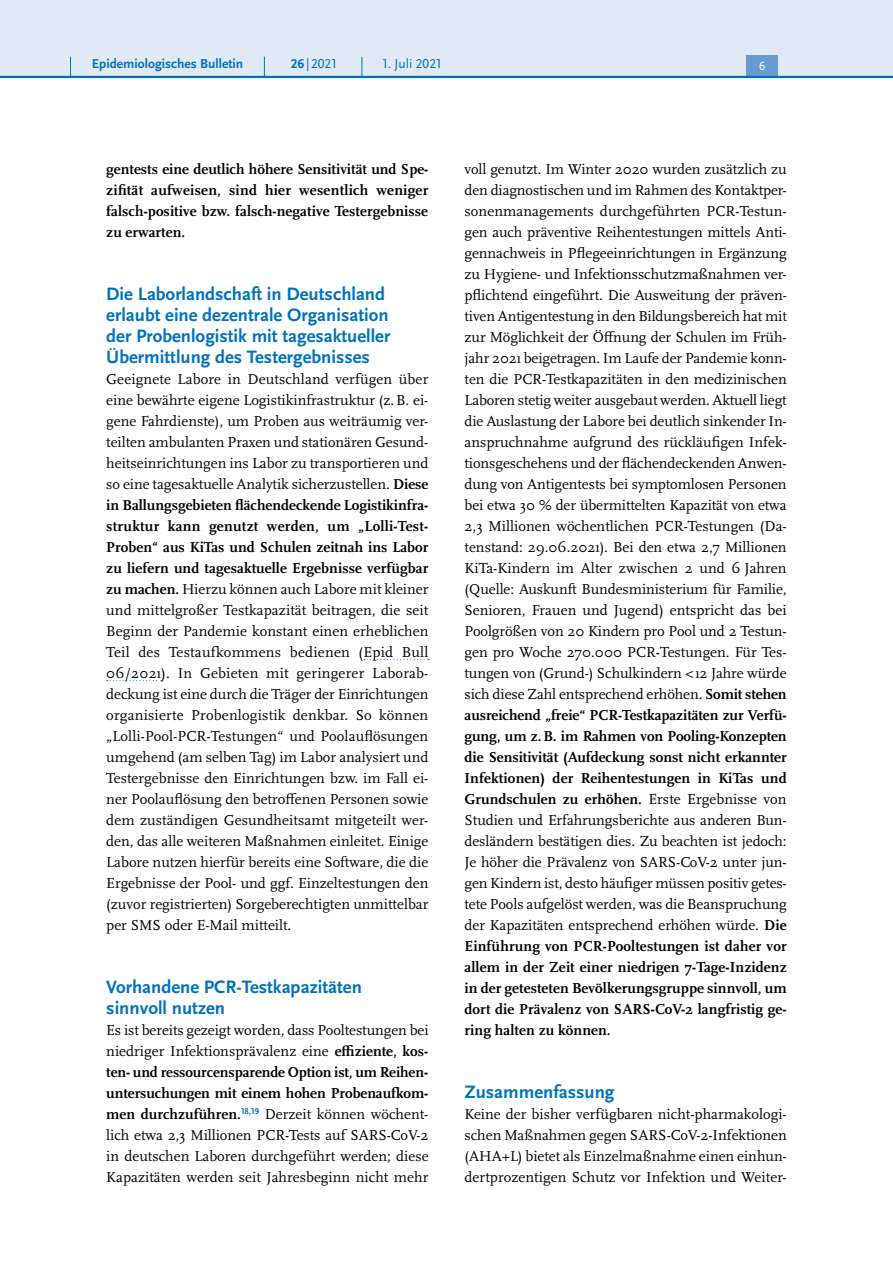
<style>
.page{position:relative;width:893px;height:1263px;background:#fff}
.page>*{position:absolute;margin:0;border:0;box-sizing:border-box;transform-origin:0 0}
.t1{font:700 18.75px/21px "Scala Sans Pro";color:#0072bc}
.P_-_Fließtext{font:15px/21px "Scala Pro";color:#000;text-align:justify}
.P_-_Fließtext-2{font:700 15px/21px "Scala Pro";letter-spacing:.005em;color:#000;text-align:justify}
.t2{font:700 13.5px "Scala Sans Pro";color:#0072bc}
.t3{font:13.5px "Scala Sans Pro";color:#0072bc}
.t4{font:12.45px "Scala Sans Pro";color:#fff}
.s1{font-weight:700}
</style>
<div class="page">
<svg style="left:364px;top:659px;width:65px;height:1px"></svg>
<svg style="left:107px;top:680px;width:55px;height:1px"></svg>
<div style="left:0;top:0;width:893px;height:77px;background:#e1e8f6"></div>
<div style="left:746px;top:55px;width:32px;height:21px;background:#679bd2"></div>
<hr style="left:0;top:76px;width:893px;height:2px;background:#0072bc">
<svg style="left:70px;top:57px;width:1px;height:19px"></svg>
<svg style="left:264px;top:57px;width:1px;height:19px"></svg>
<svg style="left:362px;top:57px;width:1px;height:19px"></svg>
<p class="t2" style="left:92px;top:55px;width:153px">Epidemiologisches Bulletin</p>
<p class="t3" style="left:291px;top:55px;width:47px"><span class="s1">26</span>|2021</p>
<p class="t3" style="left:383px;top:55px;width:60px">1. Juli 2021</p>
<p class="t4" style="left:759px;top:59px;width:8px">6</p>
<p class="P_-_Fließtext-2" style="left:106px;top:158px;width:324px">gentests eine deutlich höhere Sensitivität und Spe&shy;zifität aufweisen, sind hier wesentlich weniger falsch-positive bzw. falsch-negative Testergebnisse zu erwarten.</p>
<h3 class="t1" style="left:106px;top:283px;width:286px">Die Laborlandschaft in Deutschland erlaubt eine dezentrale Organisation der Probenlogistik mit tagesaktueller Übermittlung des Testergebnisses</h3>
<p class="P_-_Fließtext" style="left:106px;top:368px;width:324px">Geeignete Labore in Deutschland verfügen über eine bewährte eigene Logistikinfrastruktur (z.B. ei&shy;gene Fahrdienste), um Proben aus weiträumig ver&shy;teilten ambulanten Praxen und stationären Gesund&shy;heitseinrichtungen ins Labor zu transportieren und so eine tagesaktuelle Analytik sicherzustellen. <span class="s1">Diese in Ballungsgebieten flächendeckende Logistikinfra&shy;struktur kann genutzt werden, um „Lolli-Test-Proben“ aus KiTas und Schulen zeitnah ins Labor zu liefern und tagesaktuelle Ergebnisse verfügbar zu machen.</span> Hierzu können auch Labore mit kleiner und mittelgroßer Testkapazität beitragen, die seit Beginn der Pandemie konstant einen erheblichen Teil des Testaufkommens bedienen (Epid Bull 06/2021). In Gebieten mit geringerer Laborab&shy;deckung ist eine durch die Träger der Einrichtungen organisierte Probenlogistik denkbar. So können „Lolli-Pool-PCR-Testungen“ und Poolauflösungen umgehend (am selben Tag) im Labor analysiert und Testergebnisse den Einrichtungen bzw. im Fall ei&shy;ner Poolauflösung den betroffenen Personen sowie dem zuständigen Gesundheitsamt mitgeteilt wer&shy;den, das alle weiteren Maßnahmen einleitet. Einige Labore nutzen hierfür bereits eine Software, die die Ergebnisse der Pool- und ggf. Einzeltestungen den (zuvor registrierten) Sorgeberechtigten unmittelbar per SMS oder E-Mail mitteilt.</p>
<h3 class="t1" style="left:106px;top:976px;width:257px">Vorhandene PCR-Testkapazitäten sinnvoll nutzen</h3>
<p class="P_-_Fließtext" style="left:106px;top:1019px;width:324px">Es ist bereits gezeigt worden, dass Pooltestungen bei niedriger Infektionsprävalenz eine <span class="s1">effiziente, kos&shy;ten- und ressourcensparende Option ist, um Reihen&shy;untersuchungen mit einem hohen Probenaufkom&shy;men durchzuführen.</span><sup>18,19</sup> Derzeit können wöchent&shy;lich etwa 2,3 Millionen PCR-Tests auf SARS-CoV-2 in deutschen Laboren durchgeführt werden; diese Kapazitäten werden seit Jahresbeginn nicht mehr</p>
<p class="P_-_Fließtext" style="left:465px;top:158px;width:324px">voll genutzt. Im Winter 2020 wurden zusätzlich zu den diagnostischen und im Rahmen des Kontaktper&shy;sonenmanagements durchgeführten PCR-Testun&shy;gen auch präventive Reihentestungen mittels Anti&shy;gennachweis in Pflegeeinrichtungen in Ergänzung zu Hygiene- und Infektionsschutzmaßnahmen ver&shy;pflichtend eingeführt. Die Ausweitung der präven&shy;tiven Antigentestung in den Bildungsbereich hat mit zur Möglichkeit der Öffnung der Schulen im Früh&shy;jahr 2021 beigetragen. Im Laufe der Pandemie konn&shy;ten die PCR-Testkapazitäten in den medizinischen Laboren stetig weiter ausgebaut werden. Aktuell liegt die Auslastung der Labore bei deutlich sinkender In&shy;anspruchnahme aufgrund des rückläufigen Infek&shy;tionsgeschehens und der flächendeckenden Anwen&shy;dung von Antigentests bei symptomlosen Personen bei etwa 30 % der übermittelten Kapazität von etwa 2,3 Millionen wöchentlichen PCR-Testungen (Da&shy;tenstand: 29.06.2021). Bei den etwa 2,7 Millionen KiTa-Kindern im Alter zwischen 2 und 6 Jahren (Quelle: Auskunft Bundesministerium für Familie, Senioren, Frauen und Jugend) entspricht das bei Poolgrößen von 20 Kindern pro Pool und 2 Testun&shy;gen pro Woche 270.000 PCR-Testungen. Für Tes&shy;tungen von (Grund-) Schulkindern &lt;12 Jahre würde sich diese Zahl entsprechend erhöhen. <span class="s1">Somit stehen ausreichend „freie“ PCR-Testkapazitäten zur Verfü&shy;gung, um z.B. im Rahmen von Pooling-Konzepten die Sensitivität (Aufdeckung sonst nicht erkannter Infektionen) der Reihentestungen in KiTas und Grundschulen zu erhöhen.</span> Erste Ergebnisse von Studien und Erfahrungsberichte aus anderen Bun&shy;desländern bestätigen dies. Zu beachten ist jedoch:<br>Je höher die Prävalenz von SARS-CoV-2 unter jun&shy;gen Kindern ist, desto häufiger müssen positiv getes&shy;tete Pools aufgelöst werden, was die Beanspruchung der Kapazitäten entsprechend erhöhen würde. <span class="s1">Die Einführung von PCR-Pooltestungen ist daher vor allem in der Zeit einer niedrigen 7-Tage-Inzidenz in der getesteten Bevölkerungsgruppe sinnvoll, um dort die Prävalenz von SARS-CoV-2 langfristig ge&shy;ring halten zu können.</span></p>
<h3 class="t1" style="left:465px;top:1081px;width:151px">Zusammenfassung</h3>
<p class="P_-_Fließtext" style="left:465px;top:1103px;width:324px">Keine der bisher verfügbaren nicht-pharmakologi&shy;schen Maßnahmen gegen SARS-CoV-2-Infektionen (AHA+L) bietet als Einzelmaßnahme einen einhun&shy;dertprozentigen Schutz vor Infektion und Weiter-</p>
</div>
